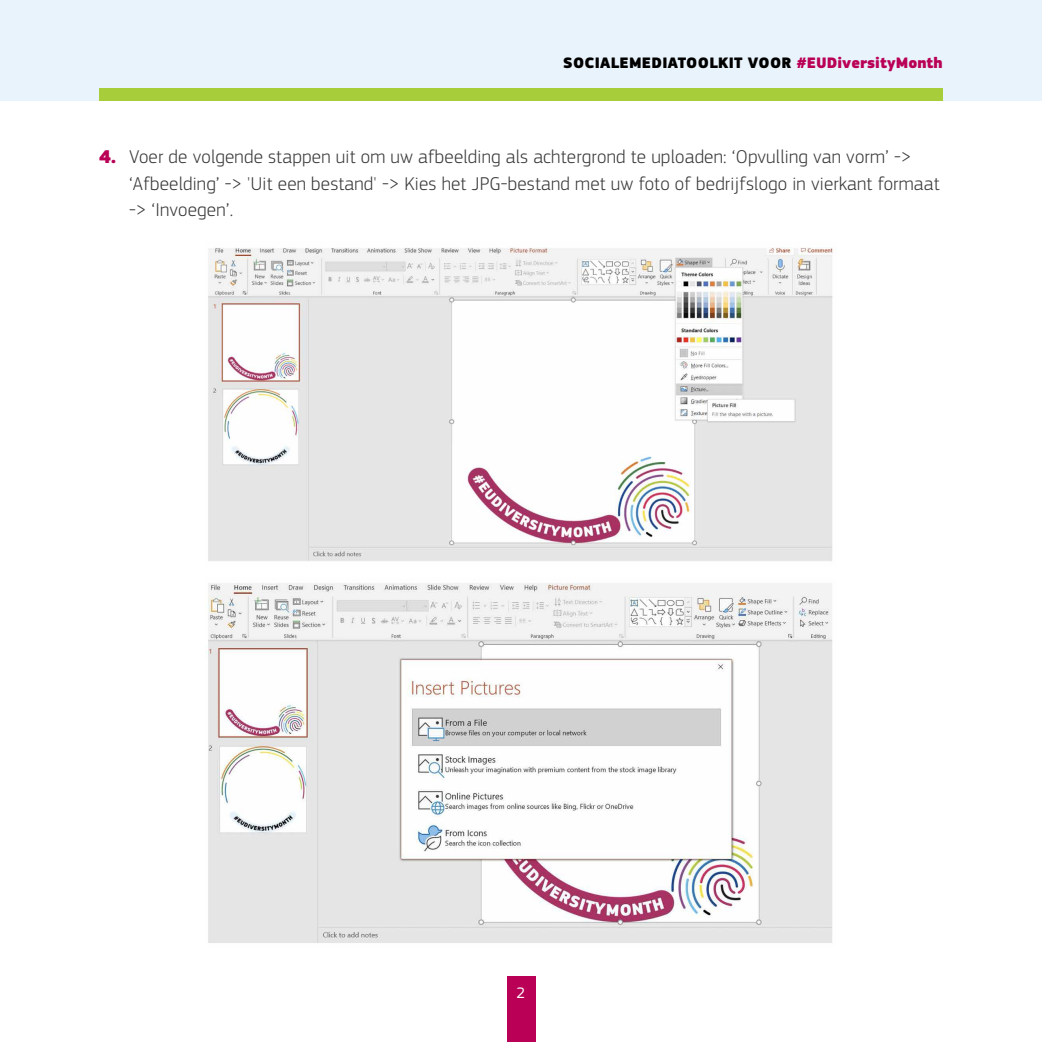
<style>
.page{position:relative;width:1042px;height:1042px;background:#fff}
.page>*{position:absolute;margin:0;border:0;box-sizing:border-box;transform-origin:0 0}
.t1{font:300 19.25px/26.2px "EC Square Sans Pro";letter-spacing:.01em;color:#393939}
.t2{font:900 15.75px "EC Square Sans Pro";letter-spacing:.01em;color:#000}
.t3{font:15.75px "EC Square Sans Pro";color:#fff}
.s1{color:#b90056}
.s2{font-weight:900;color:#b90056}
</style>
<div class="page">
<div style="left:0;top:0;width:1042px;height:101px;background:#e9f3fc"></div>
<div style="left:506px;top:976px;width:29px;height:66px;background:#b90056"></div>
<img style="left:208px;top:247px;width:626px;height:314px">
<img style="left:205px;top:583px;width:628px;height:360px">
<div style="left:99px;top:88px;width:844px;height:13px;background:#a8cd3b"></div>
<p class="t2" style="left:563px;top:53px;width:381px">SOCIALEMEDIATOOLKIT VOOR <span class="s1">#EUDiversityMonth</span></p>
<p class="t1" style="left:129px;top:144px;width:812px;text-indent:-30px"><span class="s2">4.</span> Voer de volgende stappen uit om uw afbeelding als achtergrond te uploaden: ‘Opvulling van vorm’ -&gt; ‘Afbeelding’ -&gt; 'Uit een bestand' -&gt; Kies het JPG-bestand met uw foto of bedrijfslogo in vierkant formaat -&gt; ‘Invoegen’.</p>
<p class="t3" style="left:516px;top:984px;width:10px">2</p>
</div>
